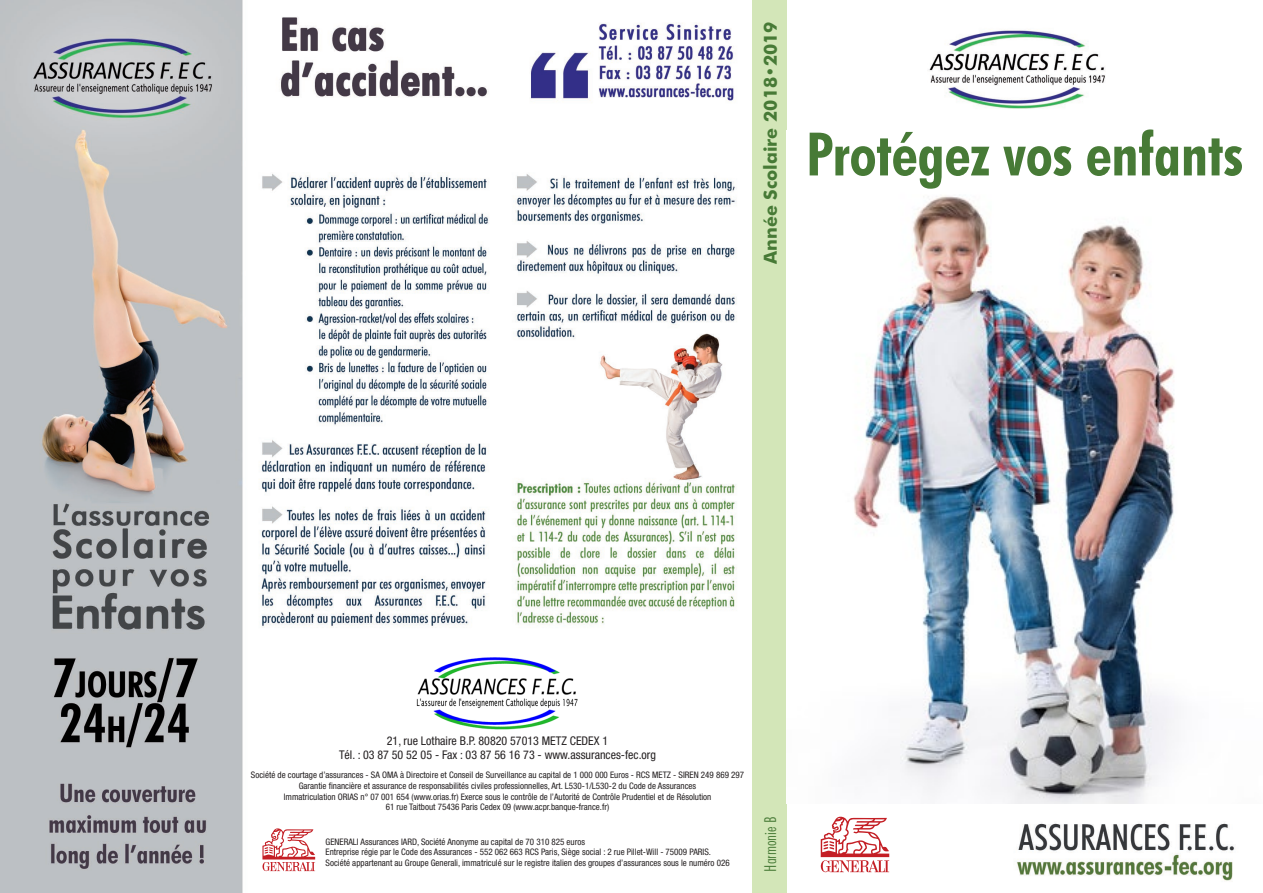
<style>
.page{position:relative;width:1263px;height:893px;background:#fff}
.page>*{position:absolute;margin:0;border:0;box-sizing:border-box;transform-origin:0 0}
.t1{font:700 condensed 60px "Futura BT";color:#477a36}
.t2{font:700 18px "Futura BT";color:#477a36}
.t3{font:300 condensed 16.5px "Futura BT";color:#477a36}
.t4{font:condensed 12px "Helvetica Neue";color:#231f20}
.t5{font:condensed 9px "Helvetica Neue";color:#231f20}
</style>
<div class="page">
<img style="left:0;top:0;width:1235px;height:893px">
<div style="left:753px;top:0;width:34px;height:893px;background:#d3e6b8"></div>
<img style="left:415px;top:657px;width:165px;height:72px">
<svg style="left:262px;top:828px;width:53px;height:43px"></svg>
<svg style="left:821px;top:817px;width:68px;height:55px"></svg>
<img style="left:787px;top:130px;width:448px;height:674px">
<p class="t2" style="left:759px;top:264px;width:244px;rotate:-90deg">Année Scolaire 2018•2019</p>
<p class="t1" style="left:806px;top:118px;width:439px">Protégez vos enfants</p>
<p class="t4" style="left:387px;top:734px;width:223px">21, rue Lothaire B.P. 80820 57013 METZ CEDEX 1</p>
<p class="t4" style="left:339px;top:748px;width:318px">Tél. : 03 87 50 52 05 - Fax : 03 87 56 16 73 - www.assurances-fec.org</p>
<p class="t5" style="left:251px;top:770px;width:495px">Société de courtage d’assurances - SA OMA à Directoire et Conseil de Surveillance au capital de 1 000 000 Euros - RCS METZ - SIREN 249 869 297</p>
<p class="t5" style="left:299px;top:780px;width:399px">Garantie financière et assurance de responsabilités civiles professionnelles, Art. L530-1/L530-2 du Code de Assurances</p>
<p class="t5" style="left:284px;top:791px;width:429px">Immatriculation ORIAS n° 07 001 654 (www.orias.fr) Exerce sous le contrôle de l’Autorité de Contrôle Prudentiel et de Résolution</p>
<p class="t5" style="left:386px;top:802px;width:225px">61 rue Taitbout 75436 Paris Cedex 09 (www.acpr.banque-france.fr)</p>
<p class="t5" style="left:326px;top:836px;width:261px">GENERALI Assurances IARD, Société Anonyme au capital de 70 310 825 euros</p>
<p class="t5" style="left:326px;top:847px;width:387px">Entreprise régie par le Code des Assurances - 552 062 663 RCS Paris, Siège social : 2 rue Pillet-Will - 75009 PARIS.</p>
<p class="t5" style="left:326px;top:858px;width:406px">Société appartenant au Groupe Generali, immatriculé sur le registre italien des groupes d’assurances sous le numéro 026</p>
<p class="t3" style="left:760px;top:872px;width:57px;rotate:-90deg">Harmonie B</p>
</div>
